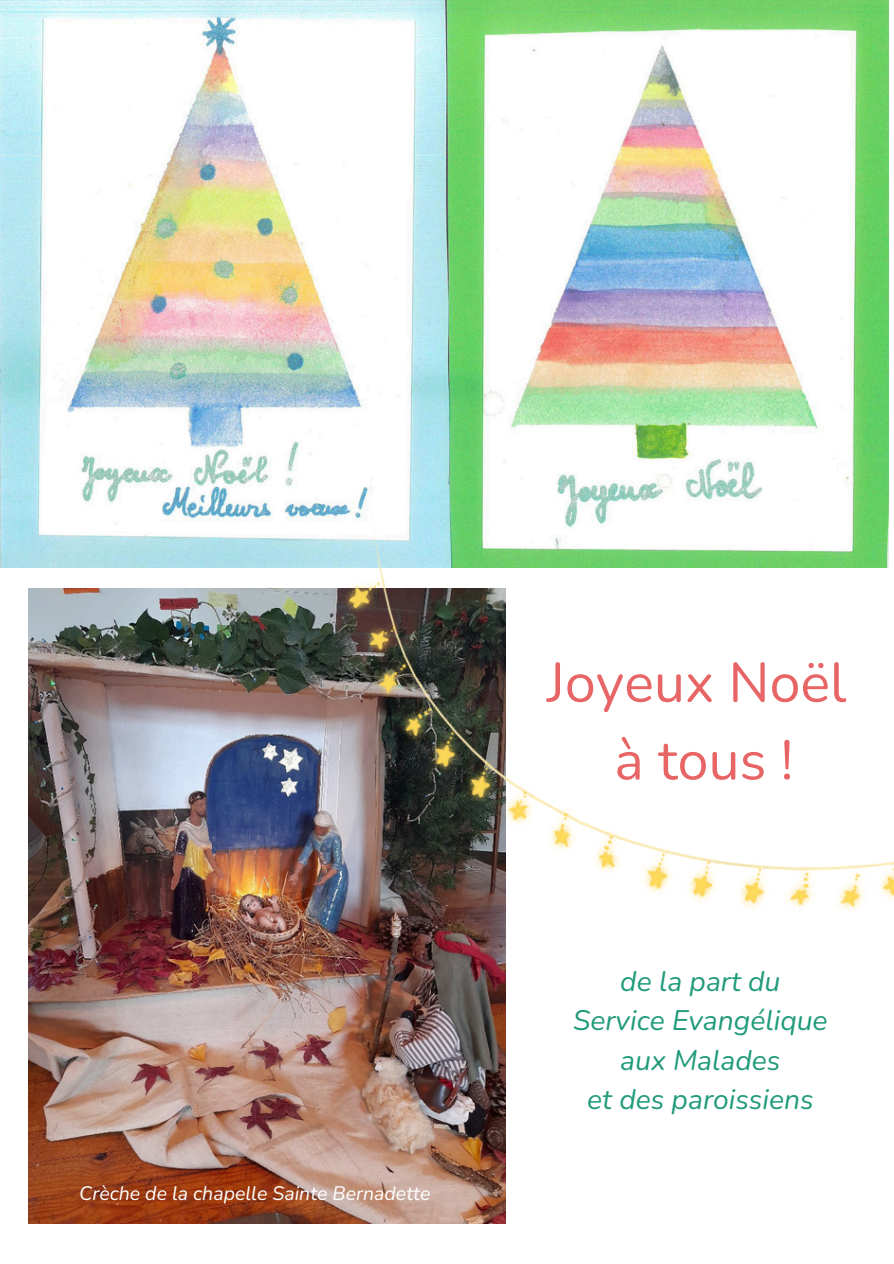
<style>
.page{position:relative;width:894px;height:1264px;background:#fff}
.page>*{position:absolute;margin:0;border:0;box-sizing:border-box;transform-origin:0 0}
.t1{font:55.5px/77.7px "Nunito";color:#e86565;text-align:center}
.t2{font:italic 28.2px/39.3px "Nunito";color:#219b7b;text-align:center}
.t3{font:italic 19.5px "Nunito";color:#fff}
</style>
<div class="page">
<img style="left:0;top:0;width:888px;height:567px">
<img style="left:29px;top:589px;width:476px;height:634px">
<img style="left:255px;top:476px;width:638px;height:555px">
<h1 class="t3" style="left:79px;top:1180px;width:352px">Crèche de la chapelle Sainte Bernadette</h1>
<p class="t1" style="left:546px;top:644px;width:301px">Joyeux Noël à tous !</p>
<p class="t2" style="left:573px;top:961px;width:256px">de la part du<br>Service Evangélique aux Malades<br>et des paroissiens</p>
</div>
